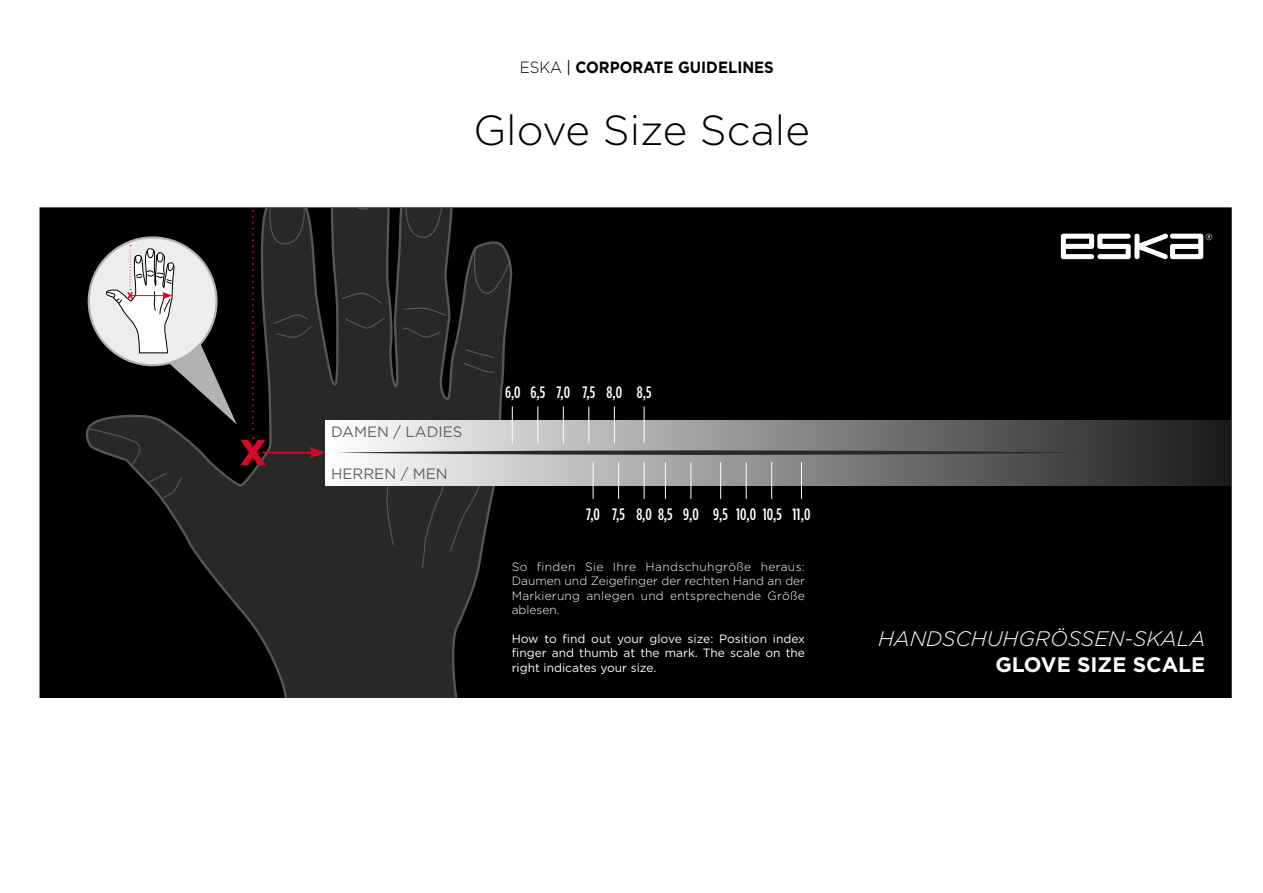
<style>
.page{position:relative;width:1263px;height:893px;background:#fff}
.page>*{position:absolute;margin:0;border:0;box-sizing:border-box;transform-origin:0 0}
.t1{font:300 42px "Gotham";color:#000}
.t2{font:italic 300 21px "Gotham";color:#fff}
.t3{font:700 21px "Gotham";color:#fff}
.t4{font:500 16.5px "Gotham Condensed";color:#fff}
.t5{font:700 16.2px "Gotham";color:#000;scale:.92 1}
.t6{font:15px "Gotham";color:#636262}
.t7{font:300 12px/14.4px "Gotham";letter-spacing:.02em;color:#fff;text-align:justify}
.t8{font:12px/14.4px "Gotham";color:#fff;text-align:justify}
.s1{font-weight:300}
.s2{font-weight:400}
</style>
<div class="page">
<div style="left:40px;top:208px;width:1191px;height:489px;background:#000"></div>
<svg style="left:85px;top:263px;width:428px;height:434px"></svg>
<svg style="left:87px;top:208px;width:424px;height:259px"></svg>
<svg style="left:146px;top:291px;width:349px;height:209px"></svg>
<svg style="left:1061px;top:233px;width:151px;height:26px"></svg>
<hr style="left:263px;top:452px;width:52px;height:2px;background:#d70929">
<svg style="left:309px;top:447px;width:16px;height:11px"></svg>
<div style="left:325px;top:421px;width:906px;height:64px;background:linear-gradient(to right,#fff,#1c191d)"></div>
<hr style="left:512px;top:406px;width:1px;height:37px;background:#fff">
<hr style="left:537px;top:406px;width:1px;height:37px;background:#fff">
<hr style="left:614px;top:406px;width:1px;height:37px;background:#fff">
<hr style="left:563px;top:406px;width:1px;height:37px;background:#fff">
<hr style="left:644px;top:406px;width:1px;height:37px;background:#fff">
<hr style="left:588px;top:406px;width:1px;height:37px;background:#fff">
<svg style="left:240px;top:437px;width:26px;height:28px"></svg>
<svg style="left:252px;top:208px;width:2px;height:221px"></svg>
<svg style="left:106px;top:245px;width:131px;height:180px"></svg>
<svg style="left:335px;top:424px;width:740px;height:145px"></svg>
<h3 class="t5" style="left:520px;top:58px;width:278px"><span class="s1">ESKA</span> <span class="s2">|</span> CORPORATE GUIDELINES</h3>
<h1 class="t1" style="left:473px;top:107px;width:338px">Glove Size Scale</h1>
<p class="t6" style="left:331px;top:424px;width:133px">DAMEN / LADIES</p>
<p class="t6" style="left:331px;top:465px;width:118px">HERREN / MEN</p>
<h3 class="t4" style="left:505px;top:383px;width:17px">6,0</h3>
<h3 class="t4" style="left:530px;top:383px;width:122px">6,5 7,0 7,5 8,0 8,5</h3>
<h3 class="t4" style="left:586px;top:505px;width:226px">7,0 7,5 8,0 8,5 9,0 9,5 10,0 10,5 11,0</h3>
<p class="t7" style="left:512px;top:559px;width:295px">So finden Sie Ihre Handschuhgröße heraus:<br>Daumen und Zeigefinger der rechten Hand an der Markierung anlegen und entsprechende Größe ablesen.</p>
<p class="t8" style="left:512px;top:631px;width:295px">How to find out your glove size: Position index finger and thumb at the mark. The scale on the right indicates your size.</p>
<h2 class="t2" style="left:878px;top:628px;width:329px">HANDSCHUHGRÖSSEN-SKALA</h2>
<h2 class="t3" style="left:995px;top:652px;width:212px">GLOVE SIZE SCALE</h2>
</div>
